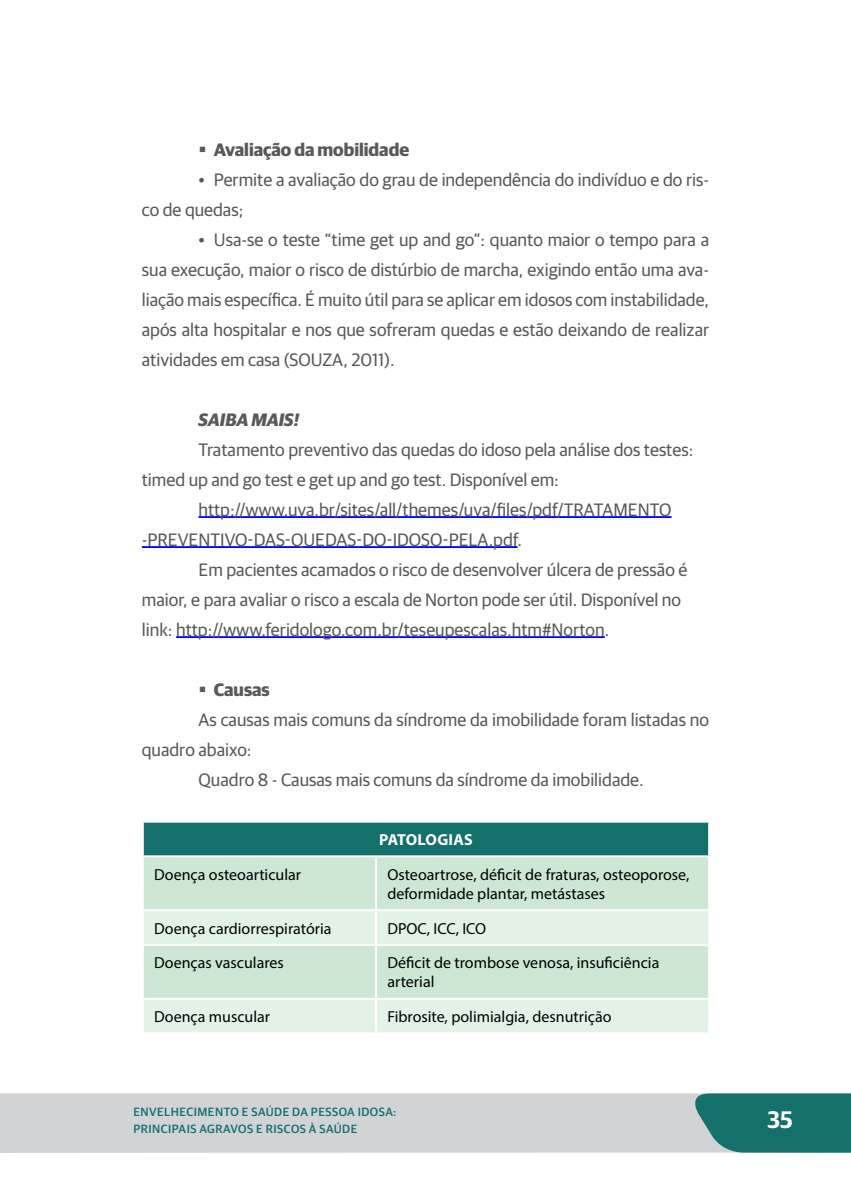
<style>
.page{position:relative;width:851px;height:1191px;background:#fff}
.page>*{position:absolute;margin:0;border:0;box-sizing:border-box;transform-origin:0 0}
.t1{font:600 24px "Guardian Sans";color:#fff}
.t2{font:18px/30px "Guardian Sans";color:#58595b}
.t3{font:700 18px "Guardian Sans";color:#58595b}
.t4{font:italic 700 18px "Guardian Sans";color:#58595b}
.t5{font:16px/19.2px "Myriad Pro";color:#000}
.t6{font:700 16px "Myriad Pro";color:#fff}
.t7{font:500 12px/17.6px "Guardian Sans";letter-spacing:.04em;color:#14706a}
</style>
<div class="page">
<div style="left:0;top:1093px;width:685px;height:59px;background:#d1d3d4"></div>
<svg style="left:685px;top:1093px;width:165px;height:60px"></svg>
<hr style="left:198px;top:516px;width:473px;height:2px;background:#00f">
<hr style="left:142px;top:546px;width:375px;height:2px;background:#00f">
<hr style="left:176px;top:636px;width:428px;height:2px;background:#00f">
<div style="left:143px;top:821px;width:566px;height:35px;background:#14706a"></div>
<div style="left:144px;top:857px;width:564px;height:140px;background:#cce7d3"></div>
<div style="left:144px;top:911px;width:564px;height:33px;background:#e3f2e7"></div>
<div style="left:144px;top:1000px;width:564px;height:32px;background:#e3f2e7"></div>
<hr style="left:375px;top:857px;width:2px;height:52px;background:#fff">
<hr style="left:142px;top:909px;width:234px;height:2px;background:#fff">
<hr style="left:376px;top:909px;width:334px;height:2px;background:#fff">
<hr style="left:375px;top:911px;width:2px;height:33px;background:#fff">
<hr style="left:142px;top:944px;width:234px;height:2px;background:#fff">
<hr style="left:376px;top:944px;width:334px;height:2px;background:#fff">
<hr style="left:375px;top:946px;width:2px;height:51px;background:#fff">
<hr style="left:375px;top:999px;width:2px;height:33px;background:#fff">
<hr style="left:142px;top:820px;width:234px;height:2px;background:#fff">
<hr style="left:142px;top:822px;width:2px;height:33px;background:#fff">
<hr style="left:376px;top:820px;width:334px;height:2px;background:#fff">
<hr style="left:708px;top:822px;width:2px;height:33px;background:#fff">
<hr style="left:142px;top:855px;width:234px;height:2px;background:#fff">
<hr style="left:376px;top:855px;width:334px;height:2px;background:#fff">
<p class="t3" style="left:198px;top:136px;width:212px">▪ Avaliação da mobilidade</p>
<p class="t2" style="left:142px;top:163px;width:568px;text-indent:57px">• Permite a avaliação do grau de independência do indivíduo e do ris&shy;co de quedas;</p>
<p class="t2" style="left:142px;top:223px;width:568px;text-align:justify;text-indent:57px">• Usa-se o teste “time get up and go”: quanto maior o tempo para a sua execução, maior o risco de distúrbio de marcha, exigindo então uma ava&shy;liação mais específica. É muito útil para se aplicar em idosos com instabilidade, após alta hospitalar e nos que sofreram quedas e estão deixando de realizar atividades em casa (SOUZA, 2011).</p>
<p class="t4" style="left:198px;top:406px;width:102px">SAIBA MAIS!</p>
<p class="t2" style="left:142px;top:433px;width:553px;text-indent:57px">Tratamento preventivo das quedas do idoso pela análise dos testes: timed up and go test e get up and go test. Disponível em:</p>
<p class="t2" style="left:142px;top:493px;width:531px;text-indent:57px">http://www.uva.br/sites/all/themes/uva/files/pdf/TRATAMENTO -PREVENTIVO-DAS-QUEDAS-DO-IDOSO-PELA.pdf.</p>
<p class="t2" style="left:142px;top:553px;width:547px;text-indent:57px">Em pacientes acamados o risco de desenvolver úlcera de pressão é maior, e para avaliar o risco a escala de Norton pode ser útil. Disponível no link: http://www.feridologo.com.br/teseupescalas.htm#Norton.</p>
<p class="t3" style="left:198px;top:676px;width:73px">▪ Causas</p>
<p class="t2" style="left:198px;top:703px;width:512px">As causas mais comuns da síndrome da imobilidade foram listadas no</p>
<p class="t2" style="left:142px;top:733px;width:111px">quadro abaixo:</p>
<p class="t2" style="left:198px;top:763px;width:446px">Quadro 8 - Causas mais comuns da síndrome da imobilidade.</p>
<p class="t6" style="left:379px;top:829px;width:20px">PATOLOGIAS</p>
<p class="t5" style="left:154px;top:864px;width:148px">Doença osteoarticular</p>
<p class="t5" style="left:387px;top:864px;width:303px">Osteoartrose, déficit de fraturas, osteoporose, deformidade plantar, metástases</p>
<p class="t5" style="left:154px;top:918px;width:179px">Doença cardiorrespiratória</p>
<p class="t5" style="left:387px;top:918px;width:100px">DPOC, ICC, ICO</p>
<p class="t5" style="left:154px;top:953px;width:131px">Doenças vasculares</p>
<p class="t5" style="left:387px;top:953px;width:273px">Déficit de trombose venosa, insuficiência arterial</p>
<p class="t5" style="left:154px;top:1007px;width:117px">Doença muscular</p>
<p class="t5" style="left:387px;top:1007px;width:225px">Fibrosite, polimialgia, desnutrição</p>
<p class="t7" style="left:133px;top:1101px;width:264px">ENVELHECIMENTO E SAÚDE DA PESSOA IDOSA:<br>PRINCIPAIS AGRAVOS E RISCOS À SAÚDE</p>
<h1 class="t1" style="left:767px;top:1101px;width:27px">35</h1>
</div>
